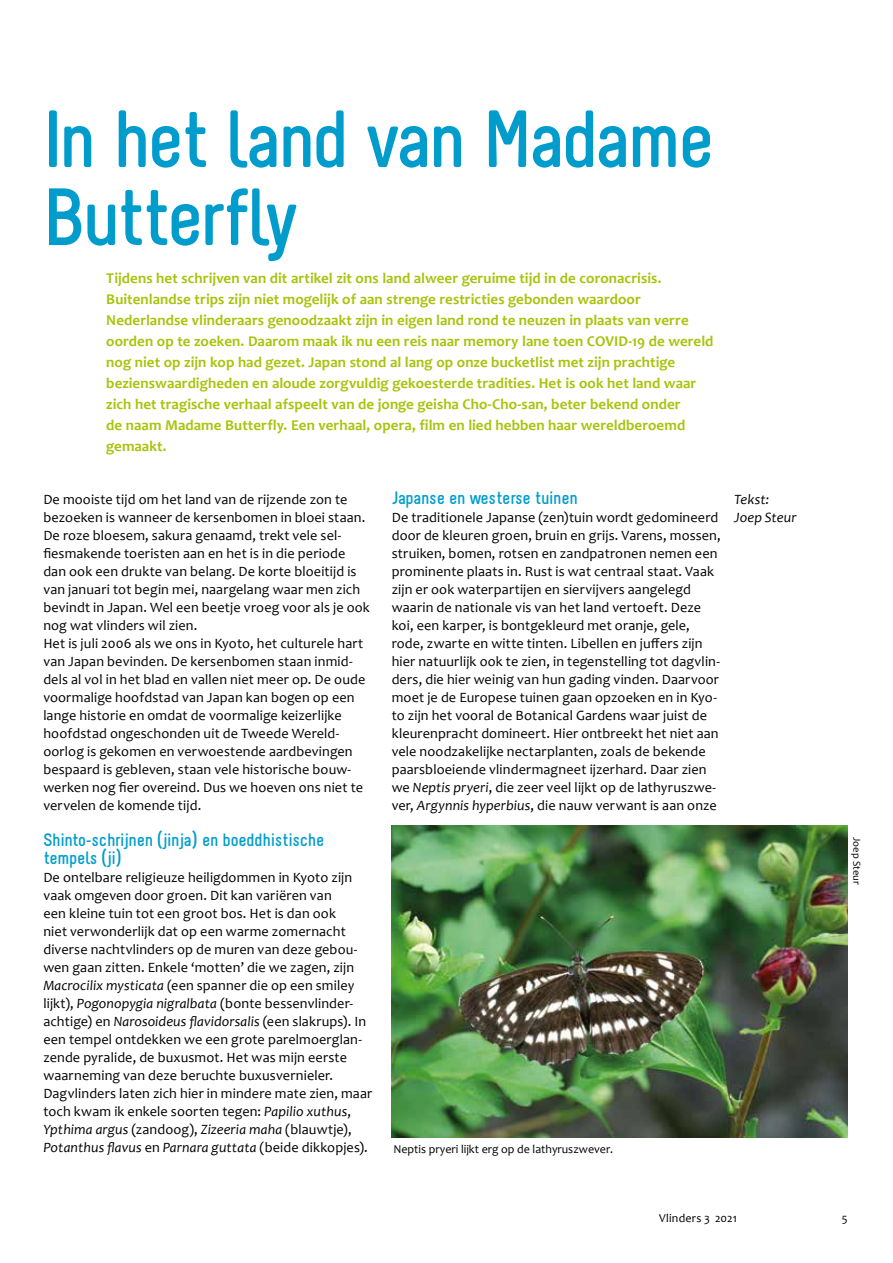
<style>
.page{position:relative;width:893px;height:1263px;background:#fff}
.page>*{position:absolute;margin:0;border:0;box-sizing:border-box;transform-origin:0 0}
.t1{font:700 81px/78px "Melbourne";letter-spacing:-.03em;color:#009dcc}
.t2{font:700 18px/18px "Melbourne";color:#009dcc}
.t3{font:700 15px/21px "Candara";letter-spacing:.005em;color:#a9c30c}
.t4{font:14.25px/18px "Candara";letter-spacing:.01em;color:#000}
.t5{font:italic 14.25px/18px "Candara";letter-spacing:.01em;color:#000}
.t6{font:12px "Candara";color:#000}
.t7{font:10.5px "Candara";color:#000}
.s1{font-style:italic}
</style>
<div class="page">
<img style="left:392px;top:825px;width:455px;height:313px">
<h1 class="t1" style="left:43px;top:102px;width:673px">In het land van Madame<br>Butterfly</h1>
<p class="t3" style="left:106px;top:267px;width:609px">Tijdens het schrijven van dit artikel zit ons land alweer geruime tijd in de coronacrisis.<br>Buitenlandse trips zijn niet mogelijk of aan strenge restricties gebonden waardoor Nederlandse vlinderaars genoodzaakt zijn in eigen land rond te neuzen in plaats van verre oorden op te zoeken. Daarom maak ik nu een reis naar memory lane toen COVID-19 de wereld nog niet op zijn kop had gezet. Japan stond al lang op onze bucketlist met zijn prachtige bezienswaardigheden en aloude zorgvuldig gekoesterde tradities. Het is ook het land waar zich het tragische verhaal afspeelt van de jonge geisha Cho-Cho-san, beter bekend onder<br>de naam Madame Butterfly. Een verhaal, opera, film en lied hebben haar wereldberoemd gemaakt.</p>
<p class="t2" style="left:392px;top:489px;width:187px">Japanse en westerse tuinen</p>
<p class="t4" style="left:392px;top:508px;width:331px">De traditionele Japanse (zen)tuin wordt gedomineerd door de kleuren groen, bruin en grijs. Varens, mossen, struiken, bomen, rotsen en zandpatronen nemen een prominente plaats in. Rust is wat centraal staat. Vaak zijn er ook waterpartijen en siervijvers aangelegd waarin de nationale vis van het land vertoeft. Deze koi, een karper, is bontgekleurd met oranje, gele, rode, zwarte en witte tinten. Libellen en juffers zijn hier natuurlijk ook te zien, in tegenstelling tot dagvlin&shy;ders, die hier weinig van hun gading vinden. Daarvoor moet je de Europese tuinen gaan opzoeken en in Kyo&shy;to zijn het vooral de Botanical Gardens waar juist de kleurenpracht domineert. Hier ontbreekt het niet aan vele noodzakelijke nectarplanten, zoals de bekende paarsbloeiende vlindermagneet ijzerhard. Daar zien we <span class="s1">Neptis pryeri</span>, die zeer veel lijkt op de lathyruszwe&shy;ver, <span class="s1">Argynnis hyperbius</span>, die nauw verwant is aan onze</p>
<p class="t4" style="left:43px;top:490px;width:328px">De mooiste tijd om het land van de rijzende zon te bezoeken is wanneer de kersenbomen in bloei staan.<br>De roze bloesem, sakura genaamd, trekt vele sel&shy;fiesmakende toeristen aan en het is in die periode dan ook een drukte van belang. De korte bloeitijd is van januari tot begin mei, naargelang waar men zich bevindt in Japan. Wel een beetje vroeg voor als je ook nog wat vlinders wil zien.<br>Het is juli 2006 als we ons in Kyoto, het culturele hart van Japan bevinden. De kersenbomen staan inmid&shy;dels al vol in het blad en vallen niet meer op. De oude voormalige hoofdstad van Japan kan bogen op een lange historie en omdat de voormalige keizerlijke hoofdstad ongeschonden uit de Tweede Wereld&shy;oorlog is gekomen en verwoestende aardbevingen bespaard is gebleven, staan vele historische bouw&shy;werken nog fier overeind. Dus we hoeven ons niet te vervelen de komende tijd.</p>
<p class="t2" style="left:43px;top:831px;width:282px">Shinto-schrijnen (jinja) en boeddhistische tempels (ji)</p>
<p class="t4" style="left:43px;top:868px;width:330px">De ontelbare religieuze heiligdommen in Kyoto zijn vaak omgeven door groen. Dit kan variëren van<br>een kleine tuin tot een groot bos. Het is dan ook<br>niet verwonderlijk dat op een warme zomernacht diverse nachtvlinders op de muren van deze gebou&shy;wen gaan zitten. Enkele ‘motten’ die we zagen, zijn <span class="s1">Macrocilix mysticata</span> (een spanner die op een smiley lijkt), <span class="s1">Pogonopygia nigralbata</span> (bonte bessenvlinder&shy;achtige) en <span class="s1">Narosoideus flavidorsalis</span> (een slakrups). In een tempel ontdekken we een grote parelmoerglan&shy;zende pyralide, de buxusmot. Het was mijn eerste waarneming van deze beruchte buxusvernieler.<br>Dagvlinders laten zich hier in mindere mate zien, maar toch kwam ik enkele soorten tegen: <span class="s1">Papilio xuthus</span>, <span class="s1">Ypthima argus</span> (zandoog), <span class="s1">Zizeeria maha</span> (blauwtje), <span class="s1">Potanthus flavus</span> en <span class="s1">Parnara guttata</span> (beide dikkopjes).</p>
<p class="t6" style="left:393px;top:1141px;width:221px">Neptis pryeri lijkt erg op de lathyruszwever.</p>
<p class="t5" style="left:734px;top:490px;width:64px">Tekst:<br>Joep Steur</p>
<p class="t7" style="left:863px;top:837px;width:49px;rotate:90deg">Joep Steur</p>
<p class="t6" style="left:659px;top:1211px;width:79px">Vlinders 3 2021</p>
<p class="t6" style="left:842px;top:1211px;width:7px">5</p>
</div>
